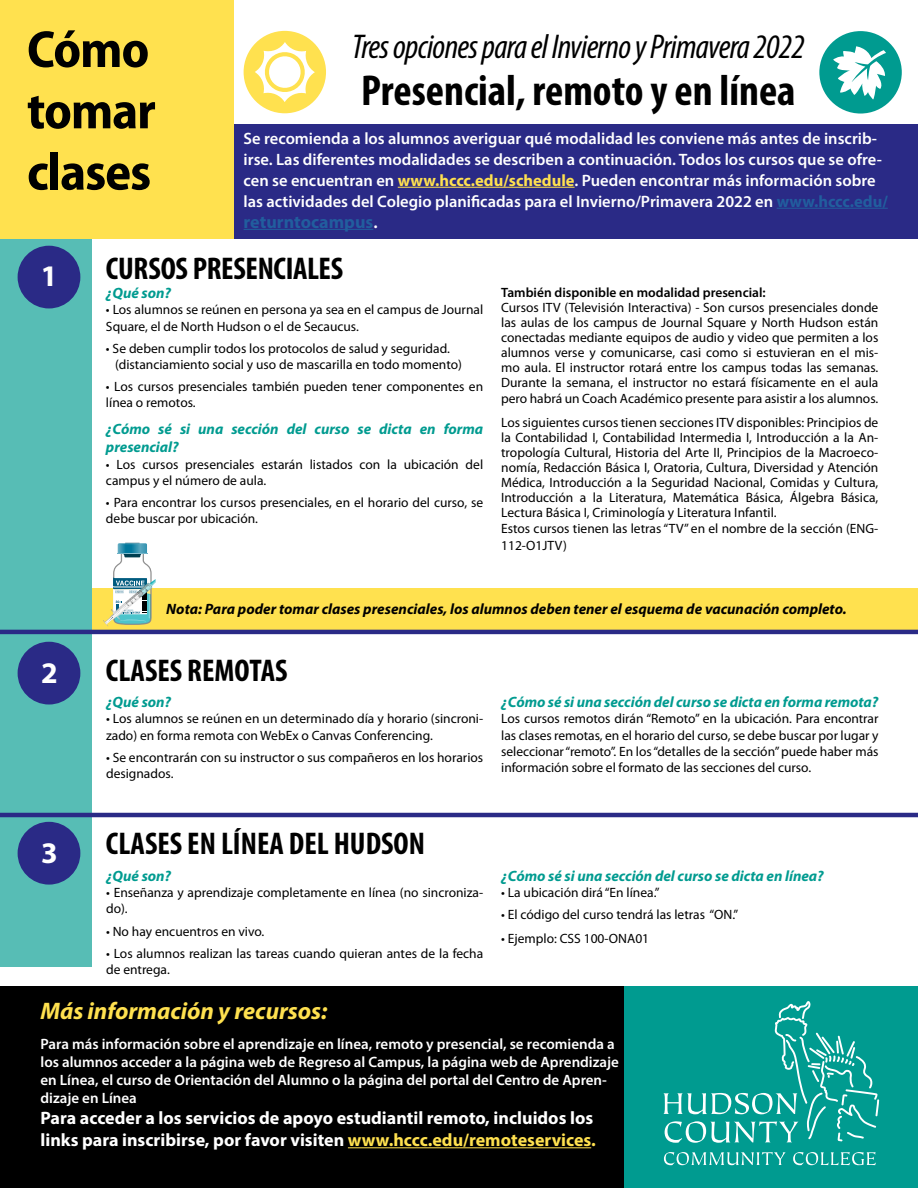
<style>
.page{position:relative;width:918px;height:1188px;background:#fff}
.page>*{position:absolute;margin:0;border:0;box-sizing:border-box;transform-origin:0 0}
.t1{font:700 semi-condensed 52.5px/61.3px "Myriad Pro";letter-spacing:-.02em;color:#000}
.t2{font:700 condensed 43.5px "Myriad Pro";color:#000}
.t3{font:italic condensed 34.5px "Myriad Pro";letter-spacing:-.02em;color:#000}
.t4{font:700 condensed 31.5px "Myriad Pro";color:#000}
.t5{font:700 30px "Myriad Pro";color:#fff}
.t6{font:italic 700 24px "Myriad Pro";letter-spacing:-.005em;color:#ffe14f}
.t7{font:700 18px/21.6px "Myriad Pro";color:#fff}
.t8{font:700 18px "Myriad Pro";color:#215e9e}
.t9{font:600 16.5px/21px "Myriad Pro";color:#fff}
.t10{font:600 15px/18px "Myriad Pro";color:#fff}
.t11{font:italic 700 15px/18px "Myriad Pro";letter-spacing:-.005em;color:#009b90}
.t12{font:italic 700 15px "Myriad Pro";color:#000}
.t13{font:13.5px/16.2px "Myriad Pro";color:#000}
.t14{font:600 13.5px "Myriad Pro";color:#000}
.s1{font-weight:700;color:#ffe14f}
.s2{font-weight:700;color:#215e9e}
.s3{font-weight:600;color:#fff}
.s4{color:#ffe14f}
</style>
<div class="page">
<div style="left:92px;top:588px;width:825px;height:42px;background:#ffe14f"></div>
<div style="left:0;top:238px;width:92px;height:729px;background:#57bdb5"></div>
<div style="left:0;top:124px;width:918px;height:114px;background:#2a2a86"></div>
<div style="left:0;top:0;width:234px;height:238px;background:#ffe14f"></div>
<div style="left:0;top:986px;width:625px;height:202px;background:#000"></div>
<div style="left:625px;top:986px;width:293px;height:202px;background:#009b90"></div>
<svg style="left:664px;top:1152px;width:122px;height:13px"></svg>
<svg style="left:793px;top:1152px;width:83px;height:13px"></svg>
<svg style="left:663px;top:1001px;width:216px;height:142px"></svg>
<hr style="left:398px;top:187px;width:177px;height:1px;background:#ffe14f">
<hr style="left:777px;top:208px;width:111px;height:1px;background:#215e9e">
<hr style="left:244px;top:229px;width:129px;height:1px;background:#215e9e">
<div style="left:18px;top:246px;width:62px;height:62px;background:#2a2a86;border-radius:50%"></div>
<div style="left:18px;top:642px;width:62px;height:63px;background:#2a2a86;border-radius:50%"></div>
<div style="left:18px;top:822px;width:62px;height:63px;background:#2a2a86;border-radius:50%"></div>
<hr style="left:348px;top:1147px;width:243px;height:1px;background:#ffe14f">
<div style="left:244px;top:31px;width:82px;height:82px;background:#ffe14f;border-radius:50%"></div>
<svg style="left:255px;top:42px;width:60px;height:60px"></svg>
<div style="left:819px;top:31px;width:83px;height:83px;background:#009b90;border-radius:50%"></div>
<svg style="left:833px;top:46px;width:53px;height:54px"></svg>
<hr style="left:0;top:630px;width:918px;height:4px;background:#2a2a86">
<hr style="left:0;top:813px;width:918px;height:4px;background:#2a2a86">
<svg style="left:103px;top:543px;width:53px;height:83px"></svg>
<h1 class="t1" style="left:27px;top:17px;width:130px">Cómo tomar clases</h1>
<h3 class="t3" style="left:352px;top:26px;width:455px">Tres opciones para el Invierno y Primavera 2022</h3>
<h2 class="t2" style="left:361px;top:63px;width:436px">Presencial, remoto y en línea</h2>
<p class="t9" style="left:244px;top:127px;width:646px">Se recomienda a los alumnos averiguar qué modalidad les conviene más antes de inscrib&shy;irse. Las diferentes modalidades se describen a continuación. Todos los cursos que se ofre&shy;cen se encuentran en <span class="s1">www.hccc.edu/schedule</span>. Pueden encontrar más información sobre las actividades del Colegio planificadas para el Invierno/Primavera 2022 en <span class="s2">www.hccc.edu/</span></p>
<h3 class="t8" style="left:244px;top:210px;width:136px">returntocampus<span class="s3">.</span></h3>
<h3 class="t5" style="left:41px;top:256px;width:18px">1</h3>
<h3 class="t5" style="left:41px;top:653px;width:18px">2</h3>
<h3 class="t5" style="left:41px;top:833px;width:18px">3</h3>
<h3 class="t4" style="left:106px;top:249px;width:239px">CURSOS PRESENCIALES</h3>
<p class="t11" style="left:106px;top:284px;width:67px">¿Qué son?</p>
<p class="t13" style="left:106px;top:302px;width:379px">• Los alumnos se reúnen en persona ya sea en el campus de Journal<br>Square, el de North Hudson o el de Secaucus.</p>
<p class="t13" style="left:115px;top:340px;width:349px;text-indent:-9px">• Se deben cumplir todos los protocolos de salud y seguridad. (distanciamiento social y uso de mascarilla en todo momento)</p>
<p class="t13" style="left:106px;top:379px;width:379px">• Los cursos presenciales también pueden tener componentes en línea o remotos.</p>
<p class="t11" style="left:106px;top:420px;width:379px">¿Cómo sé si una sección del curso se dicta en forma presencial?</p>
<p class="t13" style="left:106px;top:456px;width:379px">• Los cursos presenciales estarán listados con la ubicación del campus y el número de aula.</p>
<p class="t13" style="left:106px;top:495px;width:379px">• Para encontrar los cursos presenciales, en el horario del curso, se debe buscar por ubicación.</p>
<p class="t14" style="left:501px;top:284px;width:266px">También disponible en modalidad presencial:</p>
<p class="t13" style="left:501px;top:300px;width:379px;line-height:15.1px;text-align:justify">Cursos ITV (Televisión Interactiva) - Son cursos presenciales donde las aulas de los campus de Journal Square y North Hudson están conectadas mediante equipos de audio y video que permiten a los alumnos verse y comunicarse, casi como si estuvieran en el mis&shy;mo aula. El instructor rotará entre los campus todas las semanas.<br>Durante la semana, el instructor no estará físicamente en el aula pero habrá un Coach Académico presente para asistir a los alumnos.</p>
<p class="t13" style="left:501px;top:415px;width:379px;line-height:15.3px">Los siguientes cursos tienen secciones ITV disponibles: Principios de la Contabilidad I, Contabilidad Intermedia I, Introducción a la An&shy;tropología Cultural, Historia del Arte II, Principios de la Macroeco&shy;nomía, Redacción Básica I, Oratoria, Cultura, Diversidad y Atención Médica, Introducción a la Seguridad Nacional, Comidas y Cultura, Introducción a la Literatura, Matemática Básica, Álgebra Básica, Lectura Básica I, Criminología y Literatura Infantil.<br>Estos cursos tienen las letras “TV” en el nombre de la sección (ENG-112-O1JTV)</p>
<p class="t12" style="left:166px;top:599px;width:682px">Nota: Para poder tomar clases presenciales, los alumnos deben tener el esquema de vacunación completo.</p>
<h3 class="t4" style="left:106px;top:651px;width:183px">CLASES REMOTAS</h3>
<p class="t11" style="left:106px;top:693px;width:67px">¿Qué son?</p>
<p class="t13" style="left:106px;top:711px;width:379px">• Los alumnos se reúnen en un determinado día y horario (sincroni&shy;zado) en forma remota con WebEx o Canvas Conferencing.</p>
<p class="t13" style="left:106px;top:749px;width:379px">• Se encontrarán con su instructor o sus compañeros en los horarios designados.</p>
<p class="t11" style="left:501px;top:693px;width:379px">¿Cómo sé si una sección del curso se dicta en forma remota?</p>
<p class="t13" style="left:501px;top:711px;width:379px;text-align:justify">Los cursos remotos dirán “Remoto” en la ubicación. Para encontrar las clases remotas, en el horario del curso, se debe buscar por lugar y seleccionar “remoto”. En los “detalles de la sección” puede haber más información sobre el formato de las secciones del curso.</p>
<h3 class="t4" style="left:106px;top:824px;width:321px">CLASES EN LÍNEA DEL HUDSON</h3>
<p class="t11" style="left:106px;top:866px;width:67px">¿Qué son?</p>
<p class="t13" style="left:106px;top:885px;width:379px">• Enseñanza y aprendizaje completamente en línea (no sincroniza&shy;do).</p>
<p class="t13" style="left:106px;top:923px;width:160px">• No hay encuentros en vivo.</p>
<p class="t13" style="left:106px;top:945px;width:379px">• Los alumnos realizan las tareas cuando quieran antes de la fecha de entrega.</p>
<p class="t11" style="left:501px;top:866px;width:324px">¿Cómo sé si una sección del curso se dicta en línea?</p>
<p class="t13" style="left:501px;top:885px;width:160px">• La ubicación dirá “En línea.”</p>
<p class="t13" style="left:501px;top:907px;width:239px">• El código del curso tendrá las letras “ON.”</p>
<p class="t13" style="left:501px;top:931px;width:149px">• Ejemplo: CSS 100-ONA01</p>
<h3 class="t6" style="left:40px;top:995px;width:288px">Más información y recursos:</h3>
<p class="t10" style="left:40px;top:1034px;width:580px">Para más información sobre el aprendizaje en línea, remoto y presencial, se recomienda a los alumnos acceder a la página web de Regreso al Campus, la página web de Aprendizaje en Línea, el curso de Orientación del Alumno o la página del portal del Centro de Apren&shy;dizaje en Línea</p>
<h3 class="t7" style="left:40px;top:1107px;width:557px">Para acceder a los servicios de apoyo estudiantil remoto, incluidos los links para inscribirse, por favor visiten <span class="s4">www.hccc.edu/remoteservices.</span></h3>
</div>
